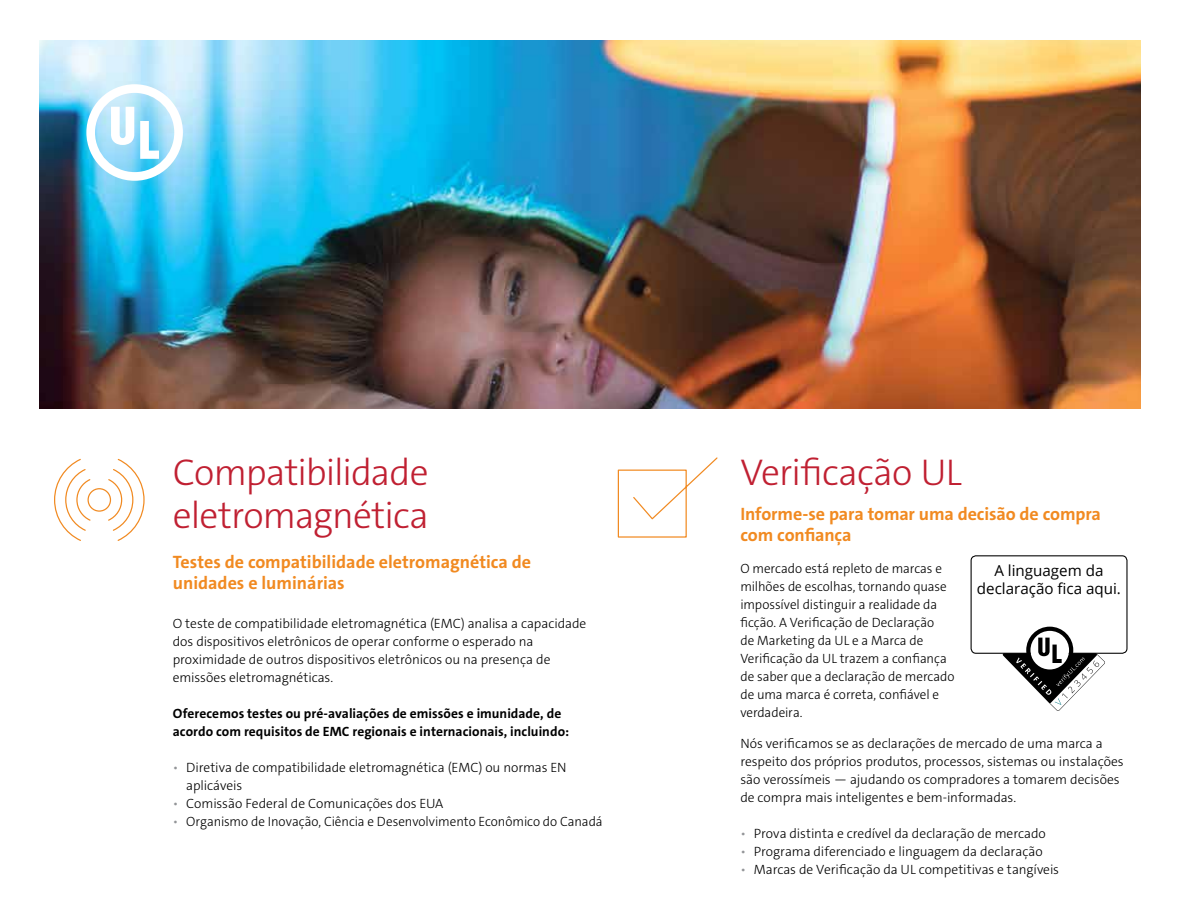
<style>
.page{position:relative;width:1188px;height:918px;background:#fff}
.page>*{position:absolute;margin:0;border:0;box-sizing:border-box;transform-origin:0 0}
.t1{font:300 37.5px/43.5px "The Sans C5";letter-spacing:-.025em;color:#c02032}
.t2{font:700 18px/21.6px "The Sans C5";color:#f18a21}
.t3{font:15.15px/18.1px "Open Sans";color:#000;text-align:center}
.t4{font:300 13.5px/18px "The Sans C5";letter-spacing:-.005em;color:#000}
.t5{font:700 13.5px/18px "The Sans C5";letter-spacing:.005em;color:#000}
.s1{color:#939598}
</style>
<div class="page">
<img style="left:40px;top:40px;width:1100px;height:368px">
<svg style="left:54px;top:458px;width:91px;height:83px"></svg>
<svg style="left:86px;top:84px;width:97px;height:97px"></svg>
<div style="left:971px;top:555px;width:157px;height:99px;border:1px solid #000;border-radius:5px"></div>
<svg style="left:1003px;top:627px;width:102px;height:84px"></svg>
<svg style="left:617px;top:457px;width:101px;height:81px"></svg>
<h1 class="t1" style="left:173px;top:450px;width:258px">Compatibilidade eletromagnética</h1>
<h2 class="t2" style="left:173px;top:551px;width:360px">Testes de compatibilidade eletromagnética de unidades e luminárias</h2>
<p class="t4" style="left:173px;top:615px;width:415px">O teste de compatibilidade eletromagnética (EMC) analisa a capacidade dos dispositivos eletrônicos de operar conforme o esperado na proximidade de outros dispositivos eletrônicos ou na presença de emissões eletromagnéticas.</p>
<p class="t5" style="left:173px;top:705px;width:398px">Oferecemos testes ou pré-avaliações de emissões e imunidade, de acordo com requisitos de EMC regionais e internacionais, incluindo:</p>
<p class="t4" style="left:186px;top:759px;width:382px;text-indent:-14px"><span class="s1">•</span> Diretiva de compatibilidade eletromagnética (EMC) ou normas EN aplicáveis</p>
<p class="t4" style="left:173px;top:795px;width:272px"><span class="s1">•</span> Comissão Federal de Comunicações dos EUA</p>
<p class="t4" style="left:173px;top:813px;width:431px"><span class="s1">•</span> Organismo de Inovação, Ciência e Desenvolvimento Econômico do Canadá</p>
<h1 class="t1" style="left:740px;top:450px;width:223px">Verificação UL</h1>
<h2 class="t2" style="left:740px;top:503px;width:362px">Informe-se para tomar uma decisão de compra com confiança</h2>
<p class="t4" style="left:740px;top:559px;width:216px">O mercado está repleto de marcas e milhões de escolhas, tornando quase impossível distinguir a realidade da ficção. A Verificação de Declaração<br>de Marketing da UL e a Marca de<br>Verificação da UL trazem a confiança de saber que a declaração de mercado de uma marca é correta, confiável e verdadeira.</p>
<p class="t4" style="left:740px;top:735px;width:385px">Nós verificamos se as declarações de mercado de uma marca a respeito dos próprios produtos, processos, sistemas ou instalações são verossímeis — ajudando os compradores a tomarem decisões de compra mais inteligentes e bem-informadas.</p>
<p class="t4" style="left:740px;top:825px;width:307px"><span class="s1">•</span> Prova distinta e credível da declaração de mercado</p>
<p class="t4" style="left:740px;top:843px;width:304px"><span class="s1">•</span> Programa diferenciado e linguagem da declaração</p>
<p class="t4" style="left:740px;top:861px;width:320px"><span class="s1">•</span> Marcas de Verificação da UL competitivas e tangíveis</p>
<p class="t3" style="left:977px;top:561px;width:146px">A linguagem da declaração fica aqui.</p>
</div>
